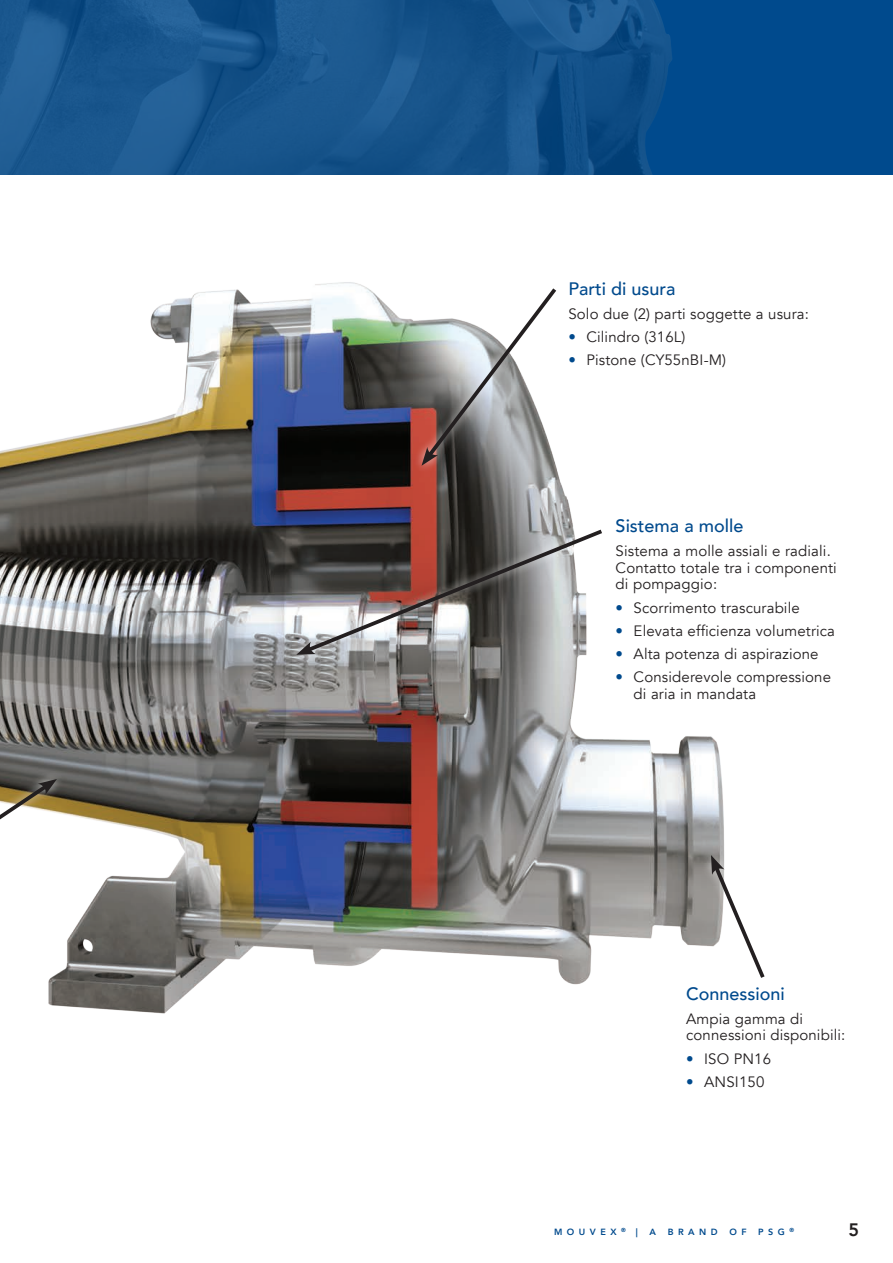
<style>
.page{position:relative;width:893px;height:1263px;background:#fff}
.page>*{position:absolute;margin:0;border:0;box-sizing:border-box;transform-origin:0 0}
.t1{font:500 18px "Avenir";color:#004a8d}
.t2{font:800 18px "Avenir";color:#231f20}
.t3{font:15px/16.5px "Avenir";letter-spacing:.01em;color:#231f20}
.t4{font:800 9px "Avenir";letter-spacing:.5em;color:#004a8d}
.s1{color:#004a8d}
</style>
<div class="page">
<img style="left:0;top:0;width:885px;height:120px">
<img style="left:0;top:120px;width:893px;height:894px">
<div style="left:0;top:770px;width:65px;height:218px;background:#fff;opacity:.75"></div>
<svg style="left:0;top:779px;width:57px;height:204px"></svg>
<div style="left:413px;top:280px;width:151px;height:194px;background:#fff;opacity:.75"></div>
<svg style="left:422px;top:284px;width:138px;height:182px"></svg>
<div style="left:288px;top:521px;width:323px;height:143px;background:#fff;opacity:.75"></div>
<svg style="left:296px;top:526px;width:310px;height:129px;background:#877f7d"></svg>
<div style="left:702px;top:847px;width:71px;height:140px;background:#fff;opacity:.75"></div>
<svg style="left:711px;top:855px;width:57px;height:127px"></svg>
<p class="t1" style="left:568px;top:273px;width:108px">Parti di usura</p>
<p class="t3" style="left:568px;top:306px;width:242px">Solo due (2) parti soggette a usura:</p>
<p class="t3" style="left:568px;top:329px;width:119px"><span class="s1">•</span> Cilindro (316L)</p>
<p class="t3" style="left:568px;top:352px;width:159px"><span class="s1">•</span> Pistone (CY55nBI-M)</p>
<p class="t1" style="left:616px;top:510px;width:129px">Sistema a molle</p>
<p class="t3" style="left:616px;top:543px;width:223px">Sistema a molle assiali e radiali.<br>Contatto totale tra i componenti di pompaggio:</p>
<p class="t3" style="left:616px;top:599px;width:186px"><span class="s1">•</span> Scorrimento trascurabile</p>
<p class="t3" style="left:616px;top:623px;width:221px"><span class="s1">•</span> Elevata efficienza volumetrica</p>
<p class="t3" style="left:616px;top:646px;width:204px"><span class="s1">•</span> Alta potenza di aspirazione</p>
<p class="t3" style="left:634px;top:669px;width:199px;text-indent:-18px"><span class="s1">•</span> Considerevole compressione di aria in mandata</p>
<p class="t1" style="left:686px;top:978px;width:100px">Connessioni</p>
<p class="t3" style="left:686px;top:1010px;width:161px">Ampia gamma di connessioni disponibili:</p>
<p class="t3" style="left:686px;top:1050px;width:86px"><span class="s1">•</span> ISO PN16</p>
<p class="t3" style="left:686px;top:1073px;width:80px"><span class="s1">•</span> ANSI150</p>
<p class="t4" style="left:554px;top:1225px;width:85px">MOUVEX <sup>®</sup> |</p>
<p class="t4" style="left:649px;top:1225px;width:8px">A</p>
<p class="t4" style="left:668px;top:1225px;width:51px">BRAND</p>
<p class="t4" style="left:729px;top:1225px;width:19px">O F</p>
<p class="t4" style="left:758px;top:1225px;width:37px">PSG <sup>®</sup></p>
<p class="t2" style="left:849px;top:1216px;width:12px">5</p>
</div>
